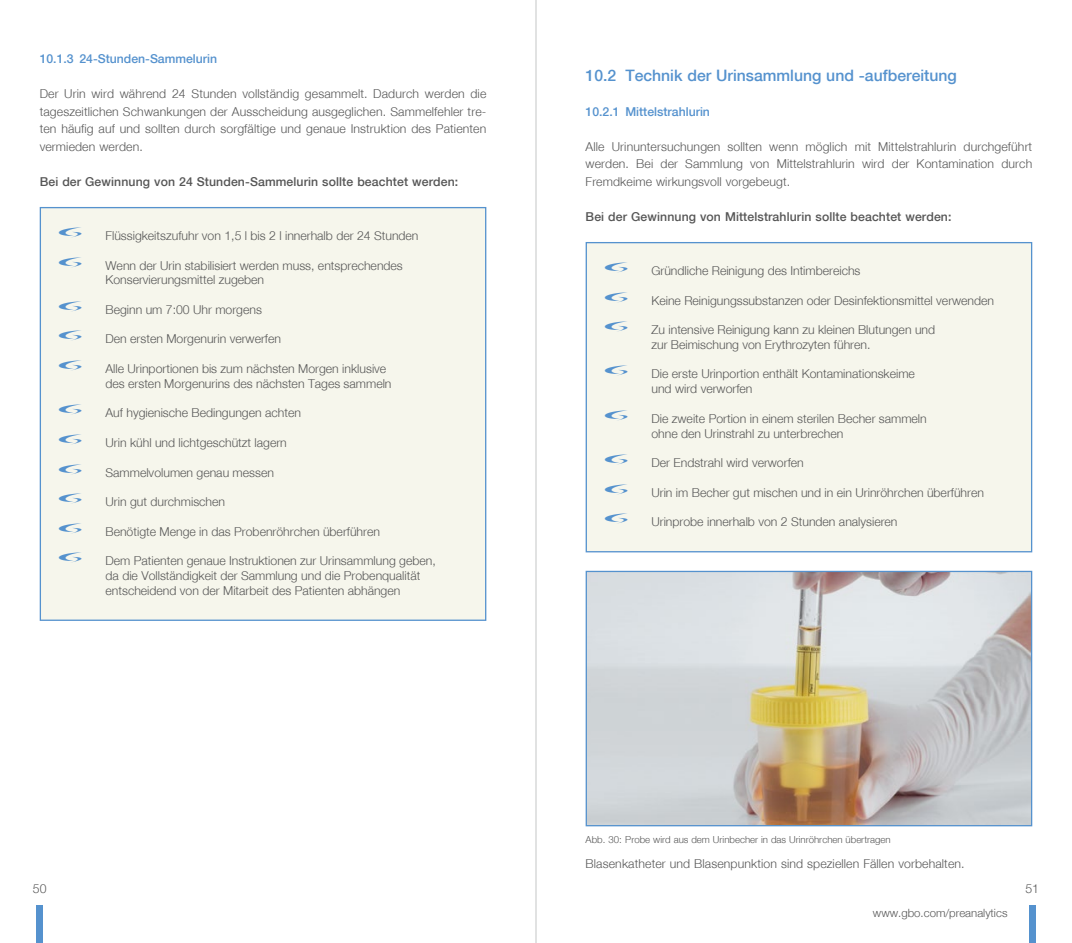
<style>
.page{position:relative;width:1072px;height:943px;background:#fff}
.page>*{position:absolute;margin:0;border:0;box-sizing:border-box;transform-origin:0 0}
.t1{font:15.75px "Helvneumed";color:#5592ce}
.t2{font:12.25px/14.7px "Helvneulig";color:#565656}
.t3{font:12.25px "Helvneumed";letter-spacing:.01em;color:#565656}
.t4{font:12.25px "Helvneumed";color:#5592ce}
.t5{font:11.38px "Helvneulig";color:#565656}
.t6{font:9.62px "Helvneulig";color:#565656}
.s1{font-family:"gbo Schwung";font-size:21px;color:#5592ce}
</style>
<div class="page">
<div style="left:37px;top:905px;width:6px;height:38px;background:#5592ce"></div>
<div style="left:1029px;top:905px;width:6px;height:38px;background:#5592ce"></div>
<div style="left:40px;top:208px;width:445px;height:412px;background:#f6f6ec"></div>
<div style="left:586px;top:243px;width:445px;height:308px;background:#f6f6ec"></div>
<div style="left:585px;top:242px;width:447px;height:310px;border:1px solid #5592ce"></div>
<img style="left:587px;top:573px;width:443px;height:251px">
<div style="left:585px;top:571px;width:447px;height:255px;border:1px solid #5592ce"></div>
<hr style="left:535px;top:0;width:1px;height:943px;background:#c5c6c6">
<p class="t4" style="left:40px;top:51px;width:179px">10.1.3 24-Stunden-Sammelurin</p>
<p class="t2" style="left:40px;top:85px;width:448px;line-height:17.5px;text-align:justify">Der Urin wird während 24 Stunden vollständig gesammelt. Dadurch werden die tageszeitlichen Schwankungen der Ausscheidung ausgeglichen. Sammelfehler tre&shy;ten häufig auf und sollten durch sorgfältige und genaue Instruktion des Patienten vermieden werden.</p>
<p class="t3" style="left:40px;top:174px;width:420px">Bei der Gewinnung von 24 Stunden-Sammelurin sollte beachtet werden:</p>
<p class="t2" style="left:61px;top:228px;width:359px"><span class="s1">g</span> Flüssigkeitszufuhr von 1,5 l bis 2 l innerhalb der 24 Stunden</p>
<p class="t2" style="left:105px;top:257px;width:299px;text-indent:-45px"><span class="s1">g</span> Wenn der Urin stabilisiert werden muss, entsprechendes<br>Konservierungsmittel zugeben</p>
<p class="t2" style="left:61px;top:302px;width:202px"><span class="s1">g</span> Beginn um 7:00 Uhr morgens</p>
<p class="t2" style="left:61px;top:331px;width:222px"><span class="s1">g</span> Den ersten Morgenurin verwerfen</p>
<p class="t2" style="left:105px;top:361px;width:287px;text-indent:-45px"><span class="s1">g</span> Alle Urinportionen bis zum nächsten Morgen inklusive des ersten Morgenurins des nächsten Tages sammeln</p>
<p class="t2" style="left:61px;top:405px;width:242px"><span class="s1">g</span> Auf hygienische Bedingungen achten</p>
<p class="t2" style="left:61px;top:435px;width:227px"><span class="s1">g</span> Urin kühl und lichtgeschützt lagern</p>
<p class="t2" style="left:61px;top:464px;width:214px"><span class="s1">g</span> Sammelvolumen genau messen</p>
<p class="t2" style="left:61px;top:494px;width:166px"><span class="s1">g</span> Urin gut durchmischen</p>
<p class="t2" style="left:61px;top:524px;width:320px"><span class="s1">g</span> Benötigte Menge in das Probenröhrchen überführen</p>
<p class="t2" style="left:105px;top:553px;width:332px;text-indent:-45px"><span class="s1">g</span> Dem Patienten genaue Instruktionen zur Urinsammlung geben, da die Vollständigkeit der Sammlung und die Probenqualität entscheidend von der Mitarbeit des Patienten abhängen</p>
<p class="t1" style="left:585px;top:66px;width:373px">10.2 Technik der Urinsammlung und -aufbereitung</p>
<p class="t4" style="left:585px;top:104px;width:126px">10.2.1 Mittelstrahlurin</p>
<p class="t2" style="left:585px;top:137px;width:448px;line-height:17.5px;text-align:justify">Alle Urinuntersuchungen sollten wenn möglich mit Mittelstrahlurin durchgeführt werden. Bei der Sammlung von Mittelstrahlurin wird der Kontamination durch Fremdkeime wirkungsvoll vorgebeugt.</p>
<p class="t3" style="left:585px;top:209px;width:367px">Bei der Gewinnung von Mittelstrahlurin sollte beachtet werden:</p>
<p class="t2" style="left:607px;top:263px;width:255px"><span class="s1">g</span> Gründliche Reinigung des Intimbereichs</p>
<p class="t2" style="left:607px;top:292px;width:389px"><span class="s1">g</span> Keine Reinigungssubstanzen oder Desinfektionsmittel verwenden</p>
<p class="t2" style="left:651px;top:322px;width:285px;text-indent:-45px"><span class="s1">g</span> Zu intensive Reinigung kann zu kleinen Blutungen und zur Beimischung von Erythrozyten führen.</p>
<p class="t2" style="left:651px;top:366px;width:265px;text-indent:-45px"><span class="s1">g</span> Die erste Urinportion enthält Kontaminationskeime und wird verworfen</p>
<p class="t2" style="left:651px;top:411px;width:277px;text-indent:-45px"><span class="s1">g</span> Die zweite Portion in einem sterilen Becher sammeln ohne den Urinstrahl zu unterbrechen</p>
<p class="t2" style="left:607px;top:455px;width:198px"><span class="s1">g</span> Der Endstrahl wird verworfen</p>
<p class="t2" style="left:607px;top:484px;width:379px"><span class="s1">g</span> Urin im Becher gut mischen und in ein Urinröhrchen überführen</p>
<p class="t2" style="left:607px;top:514px;width:292px"><span class="s1">g</span> Urinprobe innerhalb von 2 Stunden analysieren</p>
<p class="t6" style="left:585px;top:834px;width:306px">Abb. 30: Probe wird aus dem Urinbecher in das Urinröhrchen übertragen</p>
<p class="t2" style="left:585px;top:856px;width:380px">Blasenkatheter und Blasenpunktion sind speziellen Fällen vorbehalten.</p>
<p class="t2" style="left:33px;top:880px;width:15px">50</p>
<p class="t2" style="left:1025px;top:880px;width:15px">51</p>
<p class="t5" style="left:873px;top:905px;width:136px">www.gbo.com/preanalytics</p>
</div>
